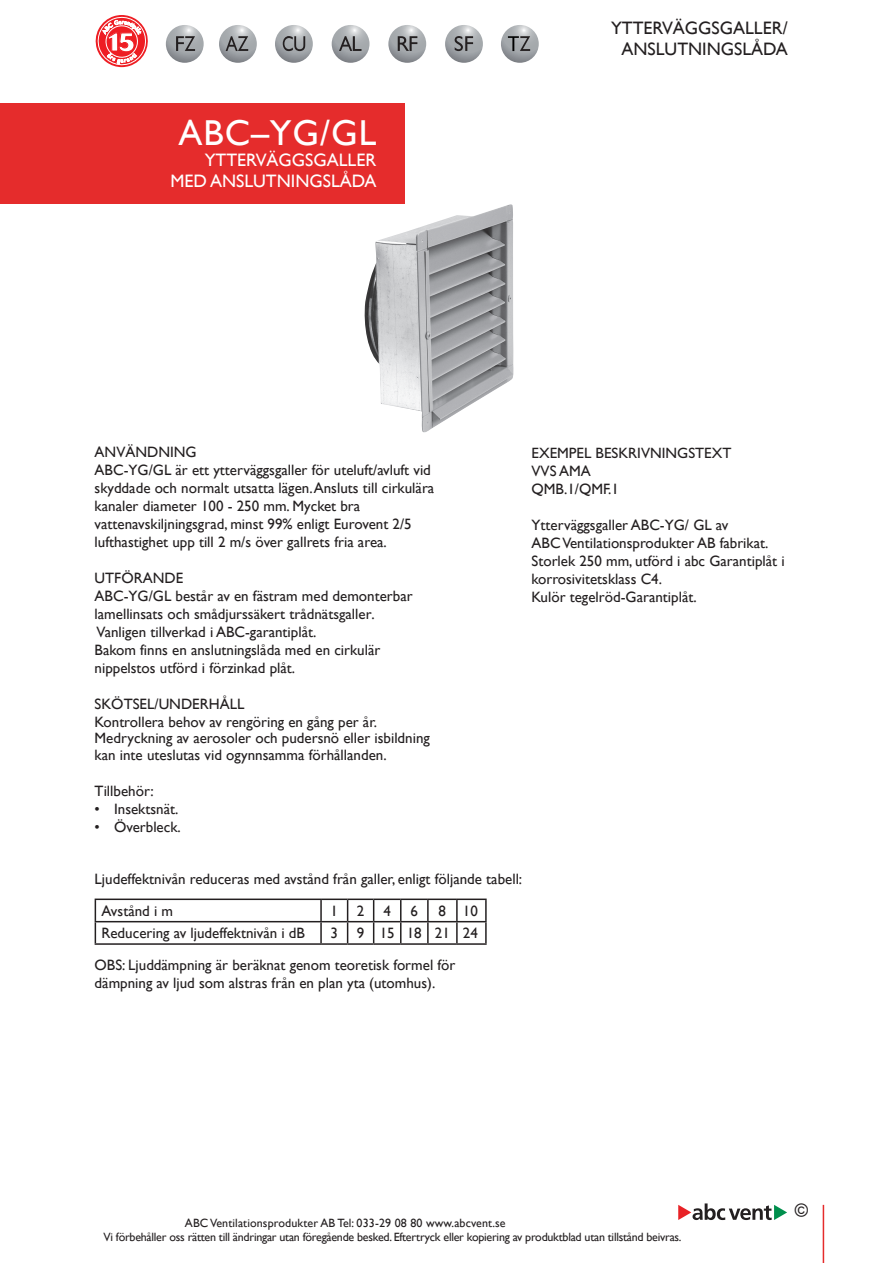
<style>
.page{position:relative;width:893px;height:1263px;background:#fff}
.page>*{position:absolute;margin:0;border:0;box-sizing:border-box;transform-origin:0 0}
.t1{font:36px "Gill Sans";letter-spacing:.025em;color:#fff}
.t2{font:800 25.65px "Cosmos";color:#fff}
.t3{font:18px/21px "Gill Sans";color:#fff;text-align:right}
.t4{font:18px/21px "Gill Sans";color:#231f20;text-align:center}
.t5{font:15px/18px "Gill Sans";color:#231f20}
.t6{font:15px "Gill Sans";color:#231f20}
.t7{font:12px "Gill Sans";letter-spacing:-.02em;color:#231f20}
.t8{font:12px "Gill Sans";letter-spacing:.01em;color:#231f20}
.s1{font-style:inherit}
</style>
<div class="page">
<hr style="left:823px;top:1205px;width:1px;height:58px;background:#e52c2c">
<svg style="left:678px;top:1203px;width:109px;height:17px"></svg>
<svg style="left:166px;top:25px;width:38px;height:38px"></svg>
<svg style="left:176px;top:36px;width:19px;height:15px"></svg>
<svg style="left:219px;top:25px;width:38px;height:38px"></svg>
<svg style="left:226px;top:36px;width:22px;height:15px"></svg>
<svg style="left:275px;top:25px;width:38px;height:38px"></svg>
<svg style="left:283px;top:36px;width:22px;height:15px"></svg>
<svg style="left:332px;top:25px;width:37px;height:38px"></svg>
<svg style="left:339px;top:36px;width:22px;height:15px"></svg>
<svg style="left:388px;top:25px;width:38px;height:38px"></svg>
<svg style="left:398px;top:36px;width:19px;height:15px"></svg>
<svg style="left:445px;top:25px;width:38px;height:38px"></svg>
<svg style="left:455px;top:36px;width:18px;height:15px"></svg>
<svg style="left:501px;top:25px;width:38px;height:38px"></svg>
<svg style="left:508px;top:36px;width:22px;height:15px"></svg>
<img style="left:364px;top:204px;width:150px;height:229px">
<div style="left:0;top:103px;width:405px;height:101px;background:#e52c2c"></div>
<hr style="left:95px;top:898px;width:226px;height:2px;background:#231f20">
<hr style="left:321px;top:898px;width:27px;height:2px;background:#231f20">
<hr style="left:320px;top:900px;width:2px;height:21px;background:#231f20">
<hr style="left:348px;top:898px;width:26px;height:2px;background:#231f20">
<hr style="left:374px;top:898px;width:27px;height:2px;background:#231f20">
<hr style="left:401px;top:898px;width:27px;height:2px;background:#231f20">
<hr style="left:428px;top:898px;width:29px;height:2px;background:#231f20">
<hr style="left:457px;top:898px;width:30px;height:2px;background:#231f20">
<hr style="left:456px;top:900px;width:2px;height:21px;background:#231f20">
<hr style="left:485px;top:900px;width:2px;height:21px;background:#231f20">
<hr style="left:95px;top:921px;width:226px;height:1px;background:#231f20">
<svg style="left:95px;top:900px;width:1px;height:43px"></svg>
<hr style="left:320px;top:922px;width:2px;height:21px;background:#231f20">
<svg style="left:321px;top:900px;width:136px;height:43px"></svg>
<hr style="left:427px;top:922px;width:2px;height:21px;background:#231f20">
<hr style="left:457px;top:921px;width:30px;height:1px;background:#231f20">
<hr style="left:456px;top:922px;width:2px;height:21px;background:#231f20">
<hr style="left:485px;top:922px;width:2px;height:21px;background:#231f20">
<hr style="left:95px;top:943px;width:226px;height:2px;background:#231f20">
<hr style="left:321px;top:943px;width:27px;height:2px;background:#231f20">
<hr style="left:348px;top:943px;width:26px;height:2px;background:#231f20">
<hr style="left:374px;top:943px;width:27px;height:2px;background:#231f20">
<hr style="left:401px;top:943px;width:27px;height:2px;background:#231f20">
<hr style="left:428px;top:943px;width:29px;height:2px;background:#231f20">
<hr style="left:457px;top:943px;width:30px;height:2px;background:#231f20">
<svg style="left:95px;top:15px;width:53px;height:53px"></svg>
<h2 class="t2" style="left:106px;top:27px;width:32px">15</h2>
<h1 class="t1" style="left:179px;top:112px;width:199px">ABC–YG/GL</h1>
<p class="t3" style="left:170px;top:150px;width:208px">YTTERVÄGGSGALLER<br>MED ANSLUTNINGSLÅDA</p>
<p class="t4" style="left:611px;top:18px;width:178px">YTTERVÄGGSGALLER/<br>ANSLUTNINGSLÅDA</p>
<p class="t5" style="left:95px;top:443px;width:341px">ANVÄNDNING<br>ABC-YG/GL är ett ytterväggsgaller för uteluft/avluft vid skyddade och normalt utsatta lägen. Ansluts till cirkulära kanaler diameter 100 - 250 mm. Mycket bra vattenavskiljningsgrad, minst 99% enligt Eurovent 2/5 lufthastighet upp till 2 m/s över gallrets fria area.</p>
<p class="t5" style="left:95px;top:569px;width:320px">UTFÖRANDE<br>ABC-YG/GL består av en fästram med demonterbar lamellinsats och <span class="s1">smådjurssäkert trådnätsgaller</span>.<br>Vanligen tillverkad i ABC-garantiplåt.<br>Bakom finns en anslutningslåda med en cirkulär nippelstos utförd i förzinkad plåt.</p>
<p class="t5" style="left:95px;top:695px;width:284px">SKÖTSEL/UNDERHÅLL<br>Kontrollera behov av rengöring en gång per år.</p>
<p class="t5" style="left:95px;top:730px;width:337px;line-height:16.5px">Medryckning av aerosoler och pudersnö eller isbildning kan inte uteslutas vid ogynnsamma förhållanden.</p>
<p class="t5" style="left:95px;top:782px;width:61px">Tillbehör:</p>
<p class="t5" style="left:95px;top:800px;width:85px">• Insektsnät.</p>
<p class="t5" style="left:95px;top:818px;width:88px">• Överbleck.</p>
<p class="t6" style="left:531px;top:444px;width:201px">EXEMPEL BESKRIVNINGSTEXT</p>
<p class="t5" style="left:531px;top:462px;width:89px">VVS AMA<br>QMB.1/QMF.1</p>
<p class="t5" style="left:531px;top:516px;width:255px">Ytterväggsgaller ABC-YG/ GL av<br>ABC Ventilationsprodukter AB fabrikat.<br>Storlek 250 mm, utförd i abc Garantiplåt i korrosivitetsklass C4.<br>Kulör tegelröd-Garantiplåt.</p>
<p class="t5" style="left:95px;top:870px;width:429px">Ljudeffektnivån reduceras med avstånd från galler, enligt följande tabell:</p>
<p class="t5" style="left:101px;top:902px;width:73px">Avstånd i m</p>
<p class="t5" style="left:331px;top:902px;width:9px">1</p>
<p class="t5" style="left:357px;top:902px;width:9px">2</p>
<p class="t5" style="left:383px;top:902px;width:9px">4</p>
<p class="t5" style="left:411px;top:902px;width:9px">6</p>
<p class="t5" style="left:439px;top:902px;width:41px">8 10</p>
<p class="t5" style="left:101px;top:924px;width:205px">Reducering av ljudeffektnivån i dB</p>
<p class="t5" style="left:331px;top:924px;width:9px">3</p>
<p class="t5" style="left:357px;top:924px;width:123px">9 15 18 21 24</p>
<p class="t5" style="left:95px;top:956px;width:362px">OBS: Ljuddämpning är beräknat genom teoretisk formel för dämpning av ljud som alstras från en plan yta (utomhus).</p>
<p class="t8" style="left:185px;top:1216px;width:322px">ABC Ventilationsprodukter AB Tel: 033-29 08 80 www.abcvent.se</p>
<p class="t4" style="left:795px;top:1200px;width:15px">©</p>
<p class="t7" style="left:103px;top:1230px;width:580px">Vi förbehåller oss rätten till ändringar utan föregående besked. Eftertryck eller kopiering av produktblad utan tillstånd beivras.</p>
</div>
